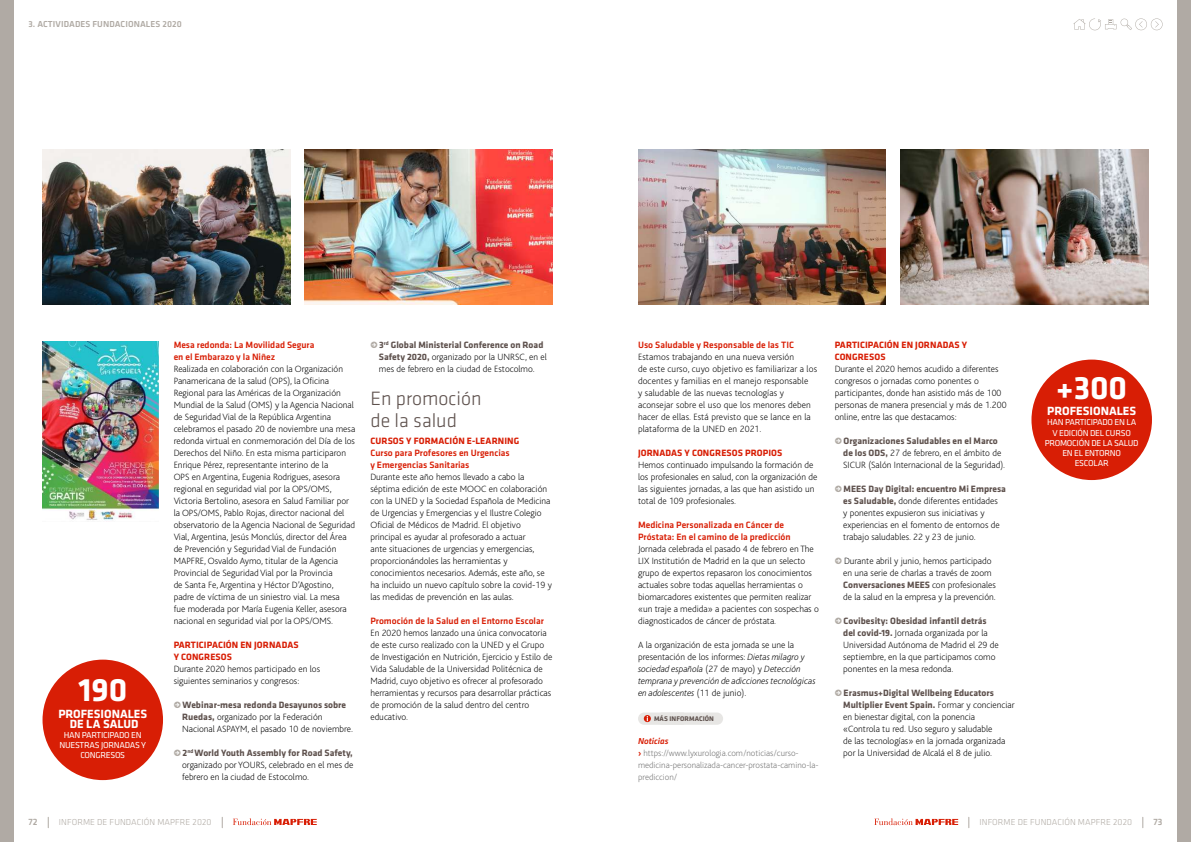
<style>
.page{position:relative;width:1191px;height:842px;background:#fff}
.page>*{position:absolute;margin:0;border:0;box-sizing:border-box;transform-origin:0 0}
.t1{font:700 33.6px "Klavika";color:#fff}
.t2{font:300 20px/22px "Klavika";color:#5e514d}
.t3{font:700 12.3px/10.1px "Klavika";color:#fff;text-align:center}
.t4{font:200 9.5px/12px "Bliss";color:#000}
.t5{font:700 9.5px/12px "Klavika";color:#5e514d}
.t6{font:500 9.5px/12px "Klavika";color:#d81e05}
.t7{font:italic 200 9.5px/12px "Bliss";color:#000}
.t8{font:700 9.5px/12px "Klavika";letter-spacing:.01em;color:#d81e05}
.t9{font:500 9.5px "Klavika";color:#b0aaa4}
.t10{font:9px/10.1px "Klavika";letter-spacing:-.03em;color:#fff;text-align:center}
.t11{font:200 9px/12px "Bliss";color:#737373}
.t12{font:300 9px "Klavika";letter-spacing:.01em;color:#b0aaa4}
.t13{font:500 9px "Klavika";letter-spacing:.01em;color:#b0aaa4}
.t14{font:italic 500 9px "Klavika";color:#d81e05}
.t15{font:700 7px "Klavika";letter-spacing:.01em;color:#5e514d}
.s1{color:#b0aaa4}
.s2{font-family:"Klavika";font-weight:700;color:#5e514d}
.s3{font-style:normal}
.s4{font-weight:700;color:#d81e05}
.s5{font-family:"Klavika";font-weight:700;color:#b0aaa4}
.s6{font-family:"Bliss";font-weight:200;color:#000}
</style>
<div class="page">
<svg style="left:1073px;top:18px;width:89px;height:12px"></svg>
<svg style="left:874px;top:818px;width:84px;height:7px"></svg>
<svg style="left:233px;top:818px;width:84px;height:7px"></svg>
<div style="left:0;top:0;width:14px;height:842px;background:#b0aaa4"></div>
<div style="left:1176px;top:0;width:15px;height:842px;background:#b0aaa4"></div>
<svg style="left:638px;top:712px;width:85px;height:13px"></svg>
<div style="left:43px;top:660px;width:120px;height:120px;background:#d81e05;border-radius:50%"></div>
<div style="left:1031px;top:360px;width:121px;height:120px;background:#d81e05;border-radius:50%"></div>
<img style="left:638px;top:149px;width:247px;height:155px">
<img style="left:900px;top:149px;width:248px;height:155px">
<img style="left:43px;top:149px;width:248px;height:155px">
<img style="left:305px;top:149px;width:248px;height:155px">
<img style="left:43px;top:342px;width:115px;height:180px">
<p class="t13" style="left:28px;top:19px;width:155px">3. ACTIVIDADES FUNDACIONALES 2020</p>
<h1 class="t1" style="left:78px;top:672px;width:50px">190</h1>
<p class="t3" style="left:58px;top:709px;width:90px">PROFESIONALES<br>DE LA SALUD</p>
<p class="t10" style="left:59px;top:730px;width:88px">HAN PARTICIPADO EN<br>NUESTRAS JORNADAS Y<br>CONGRESOS</p>
<p class="t6" style="left:174px;top:339px;width:142px">Mesa redonda: La Movilidad Segura en el Embarazo y la Niñez</p>
<p class="t4" style="left:174px;top:363px;width:183px">Realizada en colaboración con la Organización Panamericana de la salud (OPS), la Oficina Regional para las Américas de la Organización Mundial de la Salud (OMS) y la Agencia Nacional de Seguridad Vial de la República Argentina celebramos el pasado 20 de noviembre una mesa redonda virtual en conmemoración del Día de los Derechos del Niño. En esta misma participaron Enrique Pérez, representante interino de la<br>OPS en Argentina, Eugenia Rodrigues, asesora regional en seguridad vial por la OPS/OMS, Victoria Bertolino, asesora en Salud Familiar por la OPS/OMS, Pablo Rojas, director nacional del observatorio de la Agencia Nacional de Seguridad Vial, Argentina, Jesús Monclús, director del Área de Prevención y Seguridad Vial de Fundación MAPFRE, Osvaldo Aymo, titular de la Agencia Provincial de Seguridad Vial por la Provincia<br>de Santa Fe, Argentina y Héctor D’Agostino, padre de víctima de un siniestro vial. La mesa<br>fue moderada por María Eugenia Keller, asesora nacional en seguridad vial por la OPS/OMS.</p>
<p class="t8" style="left:174px;top:639px;width:126px">PARTICIPACIÓN EN JORNADAS<br>Y CONGRESOS</p>
<p class="t4" style="left:174px;top:663px;width:148px">Durante 2020 hemos participado en los siguientes seminarios y congresos:</p>
<p class="t5" style="left:174px;top:699px;width:174px"><span class="s1">•</span> Webinar-mesa redonda Desayunos sobre</p>
<p class="t4" style="left:182px;top:711px;width:172px"><span class="s2">Ruedas,</span> organizado por la Federación<br>Nacional ASPAYM, el pasado 10 de noviembre.</p>
<p class="t5" style="left:174px;top:747px;width:181px"><span class="s1">•</span> 2<sup>nd</sup> World Youth Assembly for Road Safety,</p>
<p class="t4" style="left:182px;top:759px;width:173px">organizado por YOURS, celebrado en el mes de febrero en la ciudad de Estocolmo.</p>
<p class="t5" style="left:370px;top:339px;width:174px"><span class="s1">•</span> 3<sup>rd</sup> Global Ministerial Conference on Road</p>
<p class="t4" style="left:379px;top:351px;width:169px"><span class="s2">Safety 2020,</span> organizado por la UNRSC, en el mes de febrero en la ciudad de Estocolmo.</p>
<h2 class="t2" style="left:370px;top:388px;width:113px">En promoción de la salud</h2>
<p class="t8" style="left:370px;top:435px;width:150px">CURSOS Y FORMACIÓN E-LEARNING</p>
<p class="t6" style="left:370px;top:447px;width:141px">Curso para Profesores en Urgencias y Emergencias Sanitarias</p>
<p class="t4" style="left:370px;top:471px;width:183px">Durante este año hemos llevado a cabo la séptima edición de este MOOC en colaboración con la UNED y la Sociedad Española de Medicina de Urgencias y Emergencias y el Ilustre Colegio Oficial de Médicos de Madrid. El objetivo principal es ayudar al profesorado a actuar<br>ante situaciones de urgencias y emergencias, proporcionándoles las herramientas y conocimientos necesarios. Además, este año, se ha incluido un nuevo capítulo sobre la covid-19 y las medidas de prevención en las aulas.</p>
<p class="t6" style="left:370px;top:615px;width:175px">Promoción de la Salud en el Entorno Escolar</p>
<p class="t4" style="left:370px;top:627px;width:183px">En 2020 hemos lanzado una única convocatoria de este curso realizado con la UNED y el Grupo de Investigación en Nutrición, Ejercicio y Estilo de Vida Saludable de la Universidad Politécnica de Madrid, cuyo objetivo es ofrecer al profesorado herramientas y recursos para desarrollar prácticas de promoción de la salud dentro del centro educativo.</p>
<p class="t6" style="left:638px;top:339px;width:157px">Uso Saludable y Responsable de las TIC</p>
<p class="t4" style="left:638px;top:351px;width:181px">Estamos trabajando en una nueva versión<br>de este curso, cuyo objetivo es familiarizar a los docentes y familias en el manejo responsable<br>y saludable de las nuevas tecnologías y aconsejar sobre el uso que los menores deben hacer de ellas. Está previsto que se lance en la plataforma de la UNED en 2021.</p>
<p class="t8" style="left:638px;top:447px;width:146px">JORNADAS Y CONGRESOS PROPIOS</p>
<p class="t4" style="left:638px;top:459px;width:181px">Hemos continuado impulsando la formación de los profesionales en salud, con la organización de las siguientes jornadas, a las que han asistido un total de 109 profesionales.</p>
<p class="t6" style="left:638px;top:519px;width:154px">Medicina Personalizada en Cáncer de<br>Próstata: En el camino de la predicción</p>
<p class="t4" style="left:638px;top:543px;width:182px">Jornada celebrada el pasado 4 de febrero en The LIX Institutión de Madrid en la que un selecto grupo de expertos repasaron los conocimientos actuales sobre todas aquellas herramientas o biomarcadores existentes que permiten realizar «un traje a medida» a pacientes con sospechas o diagnosticados de cáncer de próstata.</p>
<p class="t7" style="left:638px;top:639px;width:179px"><span class="s3">A la organización de esta jornada se une la presentación de los informes:</span> Dietas milagro y sociedad española <span class="s3">(27 de mayo) y</span> Detección temprana y prevención de adicciones tecnológicas en adolescentes <span class="s3">(11 de junio).</span></p>
<p class="t15" style="left:654px;top:715px;width:61px">MÁS INFORMACIÓN</p>
<p class="t14" style="left:638px;top:736px;width:32px">Noticias</p>
<p class="t11" style="left:638px;top:747px;width:182px"><span class="s4">›</span> https://www.lyxurologia.com/noticias/curso&shy;medicina-personalizada-cancer-prostata-camino-la&shy;prediccion/</p>
<p class="t8" style="left:834px;top:339px;width:134px">PARTICIPACIÓN EN JORNADAS Y<br>CONGRESOS</p>
<p class="t4" style="left:834px;top:363px;width:173px">Durante el 2020 hemos acudido a diferentes congresos o jornadas como ponentes o participantes, donde han asistido más de 100 personas de manera presencial y más de 1.200 online, entre las que destacamos:</p>
<p class="t5" style="left:834px;top:435px;width:165px"><span class="s1">•</span> Organizaciones Saludables en el Marco</p>
<p class="t4" style="left:843px;top:447px;width:163px"><span class="s2">de los ODS,</span> 27 de febrero, en el ámbito de<br>SICUR (Salón Internacional de la Seguridad).</p>
<p class="t5" style="left:834px;top:483px;width:173px"><span class="s1">•</span> MEES Day Digital: encuentro Mi Empresa</p>
<p class="t4" style="left:843px;top:495px;width:158px"><span class="s2">es Saludable,</span> donde diferentes entidades y ponentes expusieron sus iniciativas y experiencias en el fomento de entornos de trabajo saludables. 22 y 23 de junio.</p>
<p class="t4" style="left:834px;top:555px;width:158px;text-align:right"><span class="s5">•</span> Durante abril y junio, hemos participado en una serie de charlas a través de zoom</p>
<p class="t5" style="left:843px;top:579px;width:154px">Conversaciones MEES <span class="s6">con profesionales</span></p>
<p class="t4" style="left:843px;top:591px;width:154px">de la salud en la empresa y la prevención.</p>
<p class="t5" style="left:834px;top:615px;width:153px"><span class="s1">•</span> Covibesity: Obesidad infantil detrás</p>
<p class="t4" style="left:843px;top:627px;width:157px"><span class="s2">del covid-19.</span> Jornada organizada por la Universidad Autónoma de Madrid el 29 de septiembre, en la que participamos como ponentes en la mesa redonda.</p>
<p class="t5" style="left:843px;top:687px;width:173px;text-indent:-9px"><span class="s1">•</span> Erasmus+Digital Wellbeing Educators<br>Multiplier Event Spain. <span class="s6">Formar y concienciar</span></p>
<p class="t4" style="left:843px;top:711px;width:163px">en bienestar digital, con la ponencia «Controla tu red. Uso seguro y saludable<br>de las tecnologías» en la jornada organizada por la Universidad de Alcalá el 8 de julio.</p>
<h1 class="t1" style="left:1056px;top:370px;width:72px">+300</h1>
<p class="t3" style="left:1047px;top:406px;width:90px">PROFESIONALES</p>
<p class="t10" style="left:1044px;top:418px;width:95px">HAN PARTICIPADO EN LA<br>V EDICIÓN DEL CURSO<br>PROMOCIÓN DE LA SALUD<br>EN EL ENTORNO<br>ESCOLAR</p>
<p class="t9" style="left:28px;top:817px;width:11px">72</p>
<p class="t12" style="left:59px;top:817px;width:154px">INFORME DE FUNDACIÓN MAPFRE 2020</p>
<p class="t12" style="left:979px;top:817px;width:154px">INFORME DE FUNDACIÓN MAPFRE 2020</p>
<p class="t9" style="left:1153px;top:817px;width:11px">73</p>
</div>
